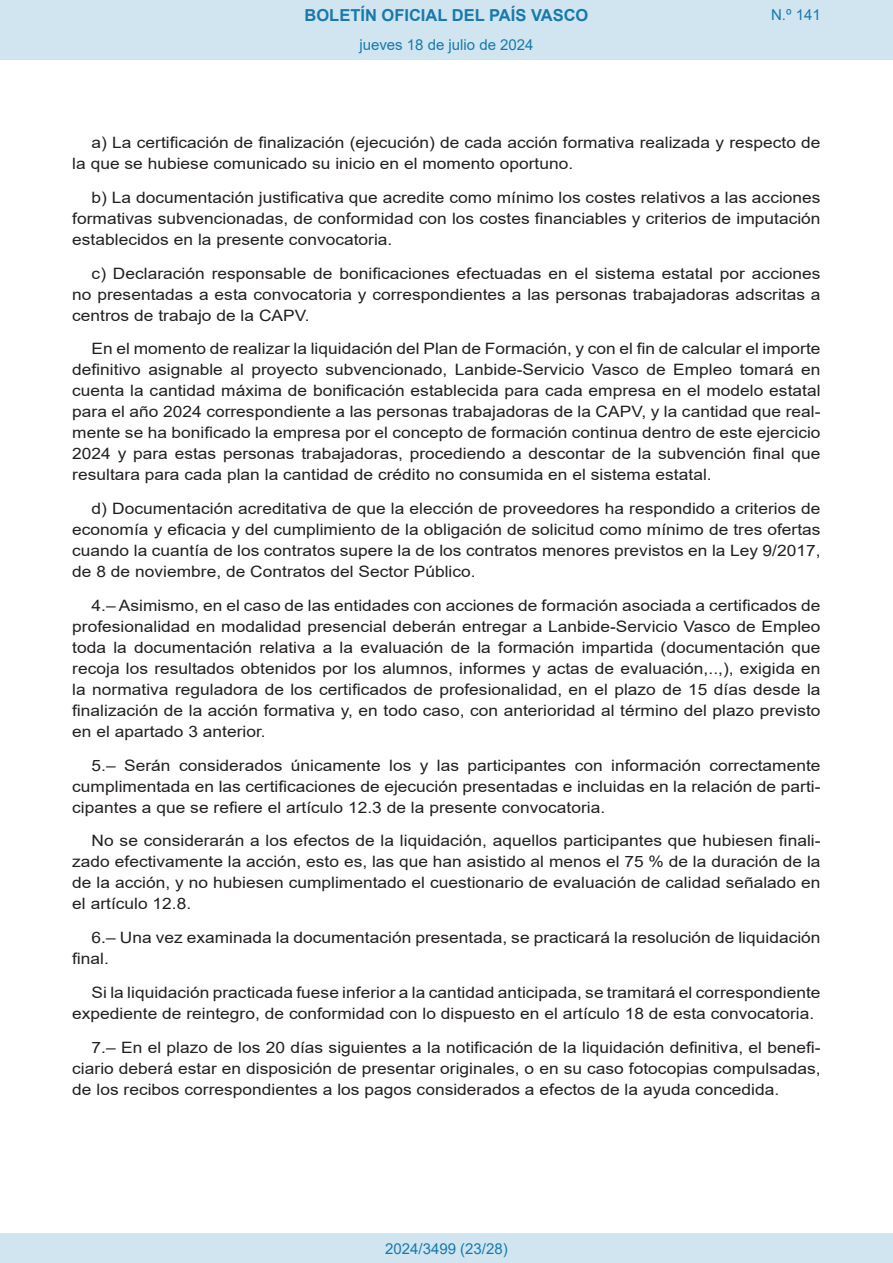
<style>
.page{position:relative;width:893px;height:1263px;background:#fff}
.page>*{position:absolute;margin:0;border:0;box-sizing:border-box;transform-origin:0 0}
.t1{font:700 16.5px "Arial";color:#1879ad}
.BOPVDetalle{font:15.6px/21px "Arial";color:#231f20;text-align:justify;scale:1.11 1}
.Paginacion_Centro{font:15px "Arial";color:#1879ad}
</style>
<div class="page">
<div style="left:0;top:0;width:893px;height:60px;background:#d0e5f0"></div>
<div style="left:0;top:1233px;width:893px;height:30px;background:#d0e5f0"></div>
<p class="t1" style="left:305px;top:3px;width:285px">BOLETÍN OFICIAL DEL PAÍS VASCO</p>
<p class="Paginacion_Centro" style="left:359px;top:35px;width:176px">jueves 18 de julio de 2024</p>
<p class="Paginacion_Centro" style="left:771px;top:5px;width:51px">N.º 141</p>
<p class="BOPVDetalle" style="left:72px;top:132px;width:676px;text-indent:19px">a) La certificación de finalización (ejecución) de cada acción formativa realizada y respecto de la que se hubiese comunicado su inicio en el momento oportuno.</p>
<p class="BOPVDetalle" style="left:72px;top:187px;width:676px;text-indent:19px">b) La documentación justificativa que acredite como mínimo los costes relativos a las acciones formativas subvencionadas, de conformidad con los costes financiables y criterios de imputación establecidos en la presente convocatoria.</p>
<p class="BOPVDetalle" style="left:72px;top:263px;width:676px;text-indent:19px">c) Declaración responsable de bonificaciones efectuadas en el sistema estatal por acciones no presentadas a esta convocatoria y correspondientes a las personas trabajadoras adscritas a centros de trabajo de la CAPV.</p>
<p class="BOPVDetalle" style="left:72px;top:338px;width:676px;text-indent:19px">En el momento de realizar la liquidación del Plan de Formación, y con el fin de calcular el importe definitivo asignable al proyecto subvencionado, Lanbide-Servicio Vasco de Empleo tomará en cuenta la cantidad máxima de bonificación establecida para cada empresa en el modelo estatal para el año 2024 correspondiente a las personas trabajadoras de la CAPV, y la cantidad que real&shy;mente se ha bonificado la empresa por el concepto de formación continua dentro de este ejercicio 2024 y para estas personas trabajadoras, procediendo a descontar de la subvención final que resultara para cada plan la cantidad de crédito no consumida en el sistema estatal.</p>
<p class="BOPVDetalle" style="left:72px;top:498px;width:676px;text-indent:19px">d) Documentación acreditativa de que la elección de proveedores ha respondido a criterios de economía y eficacia y del cumplimiento de la obligación de solicitud como mínimo de tres ofertas cuando la cuantía de los contratos supere la de los contratos menores previstos en la Ley 9/2017, de 8 de noviembre, de Contratos del Sector Público.</p>
<p class="BOPVDetalle" style="left:72px;top:595px;width:676px;text-indent:19px">4.– Asimismo, en el caso de las entidades con acciones de formación asociada a certificados de profesionalidad en modalidad presencial deberán entregar a Lanbide-Servicio Vasco de Empleo toda la documentación relativa a la evaluación de la formación impartida (documentación que recoja los resultados obtenidos por los alumnos, informes y actas de evaluación,..,), exigida en la normativa reguladora de los certificados de profesionalidad, en el plazo de 15 días desde la finalización de la acción formativa y, en todo caso, con anterioridad al término del plazo previsto en el apartado 3 anterior.</p>
<p class="BOPVDetalle" style="left:72px;top:755px;width:676px;text-indent:19px">5.– Serán considerados únicamente los y las participantes con información correctamente cumplimentada en las certificaciones de ejecución presentadas e incluidas en la relación de parti&shy;cipantes a que se refiere el artículo 12.3 de la presente convocatoria.</p>
<p class="BOPVDetalle" style="left:72px;top:830px;width:676px;text-indent:19px">No se considerarán a los efectos de la liquidación, aquellos participantes que hubiesen finali&shy;zado efectivamente la acción, esto es, las que han asistido al menos el 75 % de la duración de la de la acción, y no hubiesen cumplimentado el cuestionario de evaluación de calidad señalado en el artículo 12.8.</p>
<p class="BOPVDetalle" style="left:72px;top:927px;width:676px;text-indent:19px">6.– Una vez examinada la documentación presentada, se practicará la resolución de liquidación final.</p>
<p class="BOPVDetalle" style="left:72px;top:982px;width:676px;text-indent:19px">Si la liquidación practicada fuese inferior a la cantidad anticipada, se tramitará el correspondiente expediente de reintegro, de conformidad con lo dispuesto en el artículo 18 de esta convocatoria.</p>
<p class="BOPVDetalle" style="left:72px;top:1037px;width:676px;text-indent:19px">7.– En el plazo de los 20 días siguientes a la notificación de la liquidación definitiva, el benefi&shy;ciario deberá estar en disposición de presentar originales, o en su caso fotocopias compulsadas, de los recibos correspondientes a los pagos considerados a efectos de la ayuda concedida.</p>
<p class="Paginacion_Centro" style="left:385px;top:1238px;width:124px">2024/3499 (23/28)</p>
</div>
